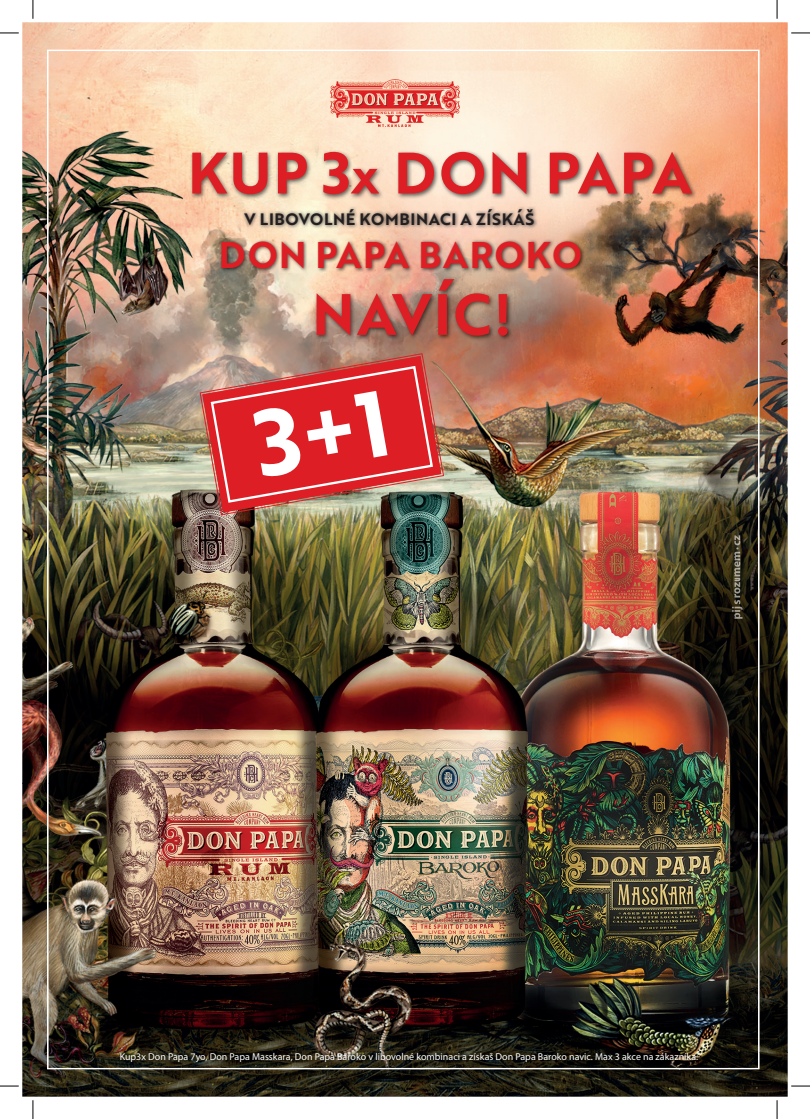
<style>
.page{position:relative;width:810px;height:1119px;background:#fff}
.page>*{position:absolute;margin:0;border:0;box-sizing:border-box;transform-origin:0 0}
.t1{font:56.62px "Brother 1816 Bold";letter-spacing:.04em;color:#dd1f25}
.t2{font:36.12px "Brother 1816 Bold";letter-spacing:.04em;color:#dd1f25}
.t3{font:16.12px "Brother 1816 Bold";letter-spacing:.04em;color:#231f20}
.t4{font:10px "Myriad Pro";color:#fff}
.s1{font-family:"Futura PT";font-weight:600}
</style>
<div class="page">
<img style="left:22px;top:22px;width:298px;height:1074px">
<img style="left:320px;top:22px;width:468px;height:268px">
<img style="left:490px;top:290px;width:298px;height:806px">
<img style="left:320px;top:1069px;width:170px;height:27px">
<img style="left:47px;top:50px;width:712px;height:1018px">
<img style="left:242px;top:206px;width:297px;height:23px">
<img style="left:190px;top:149px;width:507px;height:51px">
<img style="left:219px;top:239px;width:366px;height:33px">
<img style="left:120px;top:1051px;width:581px;height:13px">
<img style="left:314px;top:276px;width:199px;height:65px">
<img style="left:330px;top:80px;width:130px;height:47px">
<svg style="left:199px;top:353px;width:245px;height:162px"></svg>
<img style="left:201px;top:354px;width:242px;height:159px">
<svg style="left:0;top:32px;width:19px;height:2px"></svg>
<svg style="left:791px;top:32px;width:19px;height:2px"></svg>
<svg style="left:0;top:1085px;width:19px;height:1px"></svg>
<svg style="left:791px;top:1085px;width:19px;height:1px"></svg>
<svg style="left:32px;top:0;width:2px;height:19px"></svg>
<svg style="left:32px;top:1100px;width:2px;height:18px"></svg>
<svg style="left:776px;top:0;width:2px;height:19px"></svg>
<svg style="left:776px;top:1100px;width:2px;height:18px"></svg>
<svg style="left:209px;top:364px;width:225px;height:140px;background:#d53d3f"></svg>
<h1 class="t1" style="left:188px;top:130px;width:505px">KUP 3<span class="s1">x</span> DON PAPA</h1>
<h3 class="t3" style="left:245px;top:206px;width:291px">V LIBOVOLNÉ KOMBINACI A ZÍSKÁŠ</h3>
<h2 class="t2" style="left:219px;top:227px;width:365px">DON PAPA BAROKO</h2>
<h1 class="t1" style="left:312px;top:271px;width:202px">NAVÍC!</h1>
<p class="t4" style="left:120px;top:1050px;width:580px">Kup3x Don Papa 7yo, Don Papa Masskara, Don Papa Baroko v libovolné kombinaci a získaš Don Papa Baroko navic. Max 3 akce na zákazníka.</p>
</div>
